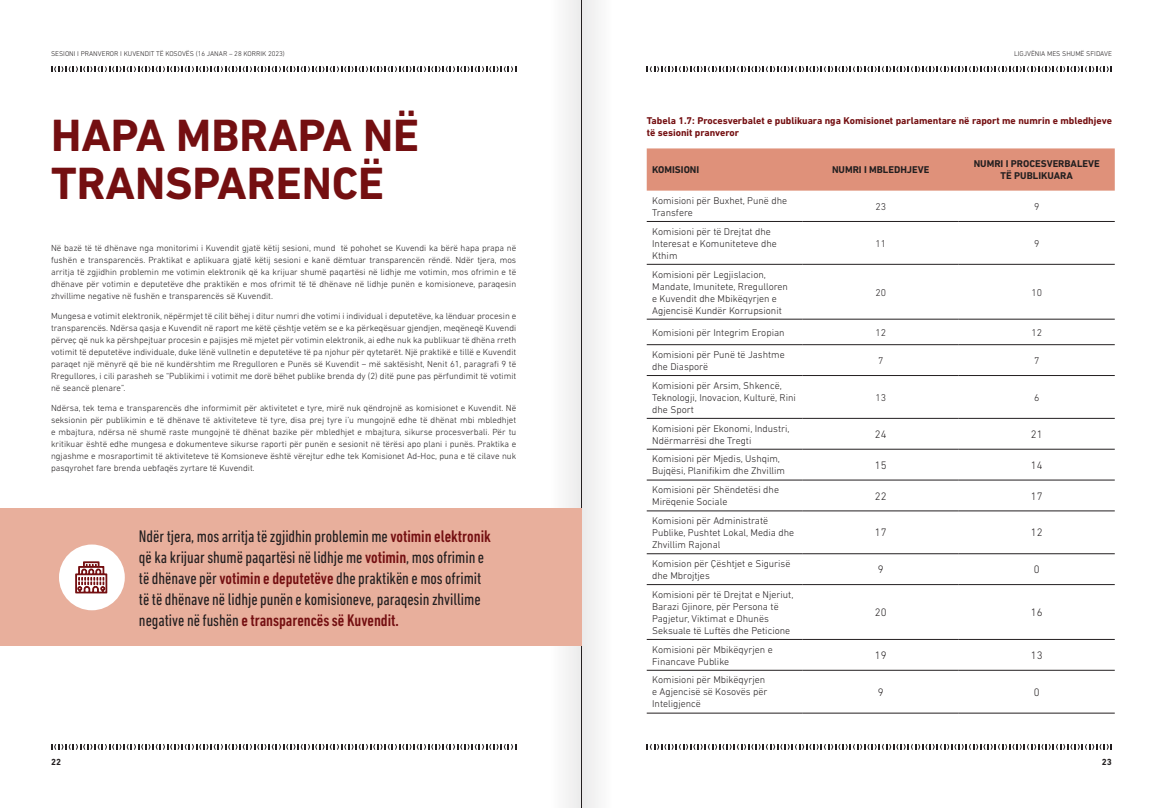
<style>
.page{position:relative;width:1163px;height:808px;background:#fff}
.page>*{position:absolute;margin:0;border:0;box-sizing:border-box;transform-origin:0 0}
.t1{font:700 46px/48px "DIN Next LT Pro";color:#740f11}
.t2{font:condensed 17.1px/20.9px "DIN Next LT Pro";color:#231f20}
.t3{font:300 11px "DIN Next LT Pro";color:#231f20}
.t4{font:300 10px/12px "DIN Next LT Pro";color:#231f20}
.t5{font:700 10px/12px "DIN Next LT Pro";color:#740f11}
.t6{font:700 10px/12px "DIN Next LT Pro";color:#231f20;text-align:center}
.t7{font:300 9px/12px "DIN Next LT Pro";color:#231f20;text-align:justify}
.t8{font:700 9px "DIN Next LT Pro";color:#231f20}
.t9{font:300 7px "DIN Next LT Pro";color:#231f20}
.s1{font-weight:500;color:#740f11}
</style>
<div class="page">
<svg style="left:51px;top:744px;width:465px;height:6px"></svg>
<svg style="left:646px;top:744px;width:465px;height:6px"></svg>
<svg style="left:51px;top:66px;width:465px;height:6px"></svg>
<svg style="left:646px;top:66px;width:465px;height:6px"></svg>
<div style="left:551px;top:0;width:30px;height:808px;background:#f6f6f6"></div>
<div style="left:581px;top:0;width:30px;height:808px;background:#f3f3f3"></div>
<hr style="left:581px;top:0;width:1px;height:808px;background:#231f20">
<div style="left:646px;top:148px;width:468px;height:43px;background:#df917a"></div>
<hr style="left:646px;top:221px;width:156px;height:1px;background:#231f20">
<hr style="left:802px;top:221px;width:156px;height:1px;background:#231f20">
<hr style="left:958px;top:221px;width:156px;height:1px;background:#231f20">
<hr style="left:646px;top:264px;width:156px;height:1px;background:#231f20">
<hr style="left:802px;top:264px;width:156px;height:1px;background:#231f20">
<hr style="left:958px;top:264px;width:156px;height:1px;background:#231f20">
<hr style="left:646px;top:319px;width:156px;height:1px;background:#231f20">
<hr style="left:802px;top:319px;width:156px;height:1px;background:#231f20">
<hr style="left:958px;top:319px;width:156px;height:1px;background:#231f20">
<hr style="left:646px;top:344px;width:156px;height:1px;background:#231f20">
<hr style="left:802px;top:344px;width:156px;height:1px;background:#231f20">
<hr style="left:958px;top:344px;width:156px;height:1px;background:#231f20">
<hr style="left:646px;top:375px;width:156px;height:1px;background:#231f20">
<hr style="left:802px;top:375px;width:156px;height:1px;background:#231f20">
<hr style="left:958px;top:375px;width:156px;height:1px;background:#231f20">
<hr style="left:646px;top:418px;width:156px;height:1px;background:#231f20">
<hr style="left:802px;top:418px;width:156px;height:1px;background:#231f20">
<hr style="left:958px;top:418px;width:156px;height:1px;background:#231f20">
<hr style="left:646px;top:449px;width:156px;height:1px;background:#231f20">
<hr style="left:802px;top:449px;width:156px;height:1px;background:#231f20">
<hr style="left:958px;top:449px;width:156px;height:1px;background:#231f20">
<hr style="left:646px;top:480px;width:156px;height:1px;background:#231f20">
<hr style="left:802px;top:480px;width:156px;height:1px;background:#231f20">
<hr style="left:958px;top:480px;width:156px;height:1px;background:#231f20">
<hr style="left:646px;top:511px;width:156px;height:1px;background:#231f20">
<hr style="left:802px;top:511px;width:156px;height:1px;background:#231f20">
<hr style="left:958px;top:511px;width:156px;height:1px;background:#231f20">
<hr style="left:646px;top:553px;width:156px;height:1px;background:#231f20">
<hr style="left:802px;top:553px;width:156px;height:1px;background:#231f20">
<hr style="left:958px;top:553px;width:156px;height:1px;background:#231f20">
<hr style="left:646px;top:584px;width:156px;height:1px;background:#231f20">
<hr style="left:802px;top:584px;width:156px;height:1px;background:#231f20">
<hr style="left:958px;top:584px;width:156px;height:1px;background:#231f20">
<hr style="left:646px;top:639px;width:156px;height:1px;background:#231f20">
<hr style="left:802px;top:639px;width:156px;height:1px;background:#231f20">
<hr style="left:958px;top:639px;width:156px;height:1px;background:#231f20">
<hr style="left:646px;top:670px;width:156px;height:1px;background:#231f20">
<hr style="left:802px;top:670px;width:156px;height:1px;background:#231f20">
<hr style="left:958px;top:670px;width:156px;height:1px;background:#231f20">
<hr style="left:646px;top:713px;width:156px;height:1px;background:#231f20">
<hr style="left:802px;top:713px;width:156px;height:1px;background:#231f20">
<hr style="left:958px;top:713px;width:156px;height:1px;background:#231f20">
<div style="left:0;top:508px;width:581px;height:138px;background:#e8af9c"></div>
<div style="left:59px;top:544px;width:66px;height:66px;background:#fff;border-radius:50%"></div>
<svg style="left:75px;top:561px;width:32px;height:32px"></svg>
<p class="t9" style="left:51px;top:50px;width:235px">SESIONI I PRANVEROR I KUVENDIT TË KOSOVËS (16 JANAR – 28 KORRIK 2023)</p>
<p class="t9" style="left:1013px;top:50px;width:99px">LIGJVËNIA MES SHUMË SFIDAVE</p>
<h1 class="t1" style="left:51px;top:112px;width:369px">HAPA MBRAPA NË<br>TRANSPARENCË</h1>
<p class="t7" style="left:51px;top:242px;width:466px">Në bazë të të dhënave nga monitorimi i Kuvendit gjatë këtij sesioni, mund të pohohet se Kuvendi ka bërë hapa prapa në fushën e transparencës. Praktikat e aplikuara gjatë këtij sesioni e kanë dëmtuar transparencën rëndë. Ndër tjera, mos arritja të zgjidhin problemin me votimin elektronik që ka krijuar shumë paqartësi në lidhje me votimin, mos ofrimin e të dhënave për votimin e deputetëve dhe praktikën e mos ofrimit të të dhënave në lidhje punën e komisioneve, paraqesin zhvillime negative në fushën e transparencës së Kuvendit.</p>
<p class="t7" style="left:51px;top:310px;width:466px">Mungesa e votimit elektronik, nëpërmjet të cilit bëhej i ditur numri dhe votimi i individual i deputetëve, ka lënduar procesin e transparencës. Ndërsa qasja e Kuvendit në raport me këtë çështje vetëm se e ka përkeqësuar gjendjen, meqëneqë Kuvendi përveç që nuk ka përshpejtuar procesin e pajisjes më mjetet për votimin elektronik, ai edhe nuk ka publikuar të dhëna rreth votimit të deputetëve individuale, duke lënë vullnetin e deputetëve të pa njohur për qytetarët. Një praktikë e tillë e Kuvendit paraqet një mënyrë që bie në kundërshtim me Rregulloren e Punës së Kuvendit – më saktësisht, Nenit 61, paragrafi 9 të Rregullores, i cili parasheh se “Publikimi i votimit me dorë bëhet publike brenda dy (2) ditë pune pas përfundimit të votimit në seancë plenare”.</p>
<p class="t7" style="left:51px;top:402px;width:466px">Ndërsa, tek tema e transparencës dhe informimit për aktivitetet e tyre, mirë nuk qëndrojnë as komisionet e Kuvendit. Në seksionin për publikimin e të dhënave të aktiviteteve të tyre, disa prej tyre i’u mungojnë edhe të dhënat mbi mbledhjet e mbajtura, ndërsa në shumë raste mungojnë të dhënat bazike për mbledhjet e mbajtura, sikurse procesverbali. Për tu kritikuar është edhe mungesa e dokumenteve sikurse raporti për punën e sesionit në tërësi apo plani i punës. Praktika e ngjashme e mosraportimit të aktiviteteve të Komsioneve është vërejtur edhe tek Komisionet Ad-Hoc, puna e të cilave nuk pasqyrohet fare brenda uebfaqës zyrtare të Kuvendit.</p>
<p class="t2" style="left:139px;top:526px;width:353px">Ndër tjera, mos arritja të zgjidhin problemin me <span class="s1">votimin elektronik </span>që ka krijuar shumë paqartësi në lidhje me <span class="s1">votimin</span>, mos ofrimin e të dhënave për <span class="s1">votimin e deputetëve</span> dhe praktikën e mos ofrimit të të dhënave në lidhje punën e komisioneve, paraqesin zhvillime negative në fushën <span class="s1">e transparencës së Kuvendit.</span></p>
<p class="t5" style="left:646px;top:115px;width:466px">Tabela 1.7: Procesverbalet e publikuara nga Komisionet parlamentare në raport me numrin e mbledhjeve të sesionit pranveror</p>
<p class="t6" style="left:652px;top:164px;width:49px">KOMISIONI</p>
<p class="t6" style="left:831px;top:164px;width:99px">NUMRI I MBLEDHJEVE</p>
<p class="t6" style="left:973px;top:158px;width:127px">NUMRI I PROCESVERBALEVE<br>TË PUBLIKUARA</p>
<p class="t4" style="left:652px;top:194px;width:136px">Komisioni për Buxhet, Punë dhe<br>Transfere</p>
<p class="t4" style="left:875px;top:200px;width:12px">23</p>
<p class="t4" style="left:1033px;top:200px;width:7px">9</p>
<p class="t4" style="left:652px;top:225px;width:126px">Komisioni për të Drejtat dhe<br>Interesat e Komuniteteve dhe<br>Kthim</p>
<p class="t4" style="left:875px;top:237px;width:12px">11</p>
<p class="t4" style="left:1033px;top:237px;width:7px">9</p>
<p class="t4" style="left:652px;top:268px;width:137px">Komisioni për Legjislacion,<br>Mandate, Imunitete, Rregulloren e Kuvendit dhe Mbikëqyrjen e<br>Agjencisë Kundër Korrupsionit</p>
<p class="t4" style="left:875px;top:286px;width:12px">20</p>
<p class="t4" style="left:1031px;top:286px;width:12px">10</p>
<p class="t4" style="left:652px;top:326px;width:134px">Komisioni për Integrim Eropian</p>
<p class="t4" style="left:875px;top:326px;width:12px">12</p>
<p class="t4" style="left:1031px;top:326px;width:12px">12</p>
<p class="t4" style="left:652px;top:348px;width:134px">Komisioni për Punë të Jashtme dhe Diasporë</p>
<p class="t4" style="left:878px;top:354px;width:7px">7</p>
<p class="t4" style="left:1033px;top:354px;width:7px">7</p>
<p class="t4" style="left:652px;top:379px;width:145px">Komisioni për Arsim, Shkencë,<br>Teknologji, Inovacion, Kulturë, Rini dhe Sport</p>
<p class="t4" style="left:875px;top:391px;width:12px">13</p>
<p class="t4" style="left:1033px;top:391px;width:7px">6</p>
<p class="t4" style="left:652px;top:422px;width:139px">Komisioni për Ekonomi, Industri,<br>Ndërmarrësi dhe Tregti</p>
<p class="t3" style="left:874px;top:428px;width:13px">24</p>
<p class="t3" style="left:1030px;top:428px;width:13px">21</p>
<p class="t4" style="left:652px;top:453px;width:134px">Komisioni për Mjedis, Ushqim,<br>Bujqësi, Planifikim dhe Zhvillim</p>
<p class="t3" style="left:874px;top:459px;width:13px">15</p>
<p class="t3" style="left:1030px;top:459px;width:13px">14</p>
<p class="t4" style="left:652px;top:484px;width:128px">Komisioni për Shëndetësi dhe<br>Mirëqenie Sociale</p>
<p class="t3" style="left:874px;top:489px;width:13px">22</p>
<p class="t3" style="left:1030px;top:489px;width:13px">17</p>
<p class="t4" style="left:652px;top:514px;width:143px">Komisioni për Administratë<br>Publike, Pushtet Lokal, Media dhe<br>Zhvillim Rajonal</p>
<p class="t3" style="left:874px;top:526px;width:13px">17</p>
<p class="t3" style="left:1030px;top:526px;width:13px">12</p>
<p class="t4" style="left:652px;top:557px;width:140px">Komision për Çështjet e Sigurisë dhe Mbrojtjes</p>
<p class="t3" style="left:877px;top:563px;width:7px">9</p>
<p class="t3" style="left:1033px;top:563px;width:7px">0</p>
<p class="t4" style="left:652px;top:588px;width:143px">Komisioni për të Drejtat e Njeriut,<br>Barazi Gjinore, për Persona të<br>Pagjetur, Viktimat e Dhunës<br>Seksuale të Luftës dhe Peticione</p>
<p class="t3" style="left:874px;top:606px;width:13px">20</p>
<p class="t3" style="left:1030px;top:606px;width:13px">16</p>
<p class="t4" style="left:652px;top:643px;width:122px">Komisioni për Mbikëqyrjen e<br>Financave Publike</p>
<p class="t3" style="left:874px;top:649px;width:13px">19</p>
<p class="t3" style="left:1030px;top:649px;width:13px">13</p>
<p class="t4" style="left:652px;top:674px;width:117px">Komisioni për Mbikëqyrjen e Agjencisë së Kosovës për<br>Inteligjencë</p>
<p class="t3" style="left:877px;top:686px;width:7px">9</p>
<p class="t3" style="left:1033px;top:686px;width:7px">0</p>
<p class="t8" style="left:51px;top:757px;width:12px">22</p>
<p class="t8" style="left:1101px;top:757px;width:12px">23</p>
</div>
